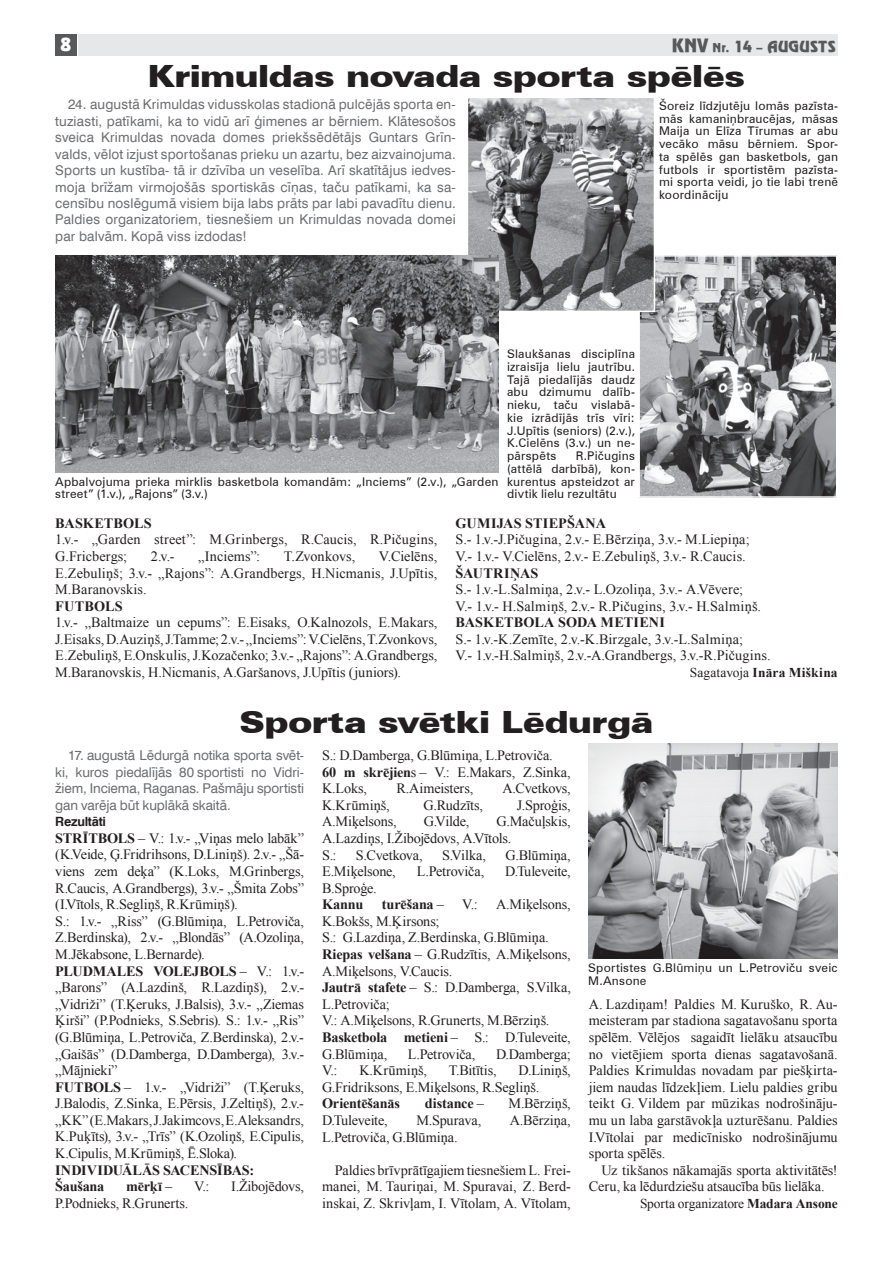
<style>
.page{position:relative;width:893px;height:1263px;background:#fff}
.page>*{position:absolute;margin:0;border:0;box-sizing:border-box;transform-origin:0 0}
.t1{font:900 expanded 30px "Zurich TL";color:#231f20}
.t2{font:18px "Revue TL";color:#fff}
.t3{font:15px "Revue TL";letter-spacing:.005em;color:#57585a}
.t4{font:14.25px/16.6px "Times New Roman";letter-spacing:-.005em;color:#231f20}
.t5{font:700 14.25px/16.6px "Times New Roman";letter-spacing:-.005em;color:#231f20}
.t6{font:14.25px/16.6px "Times New Roman";letter-spacing:.015em;color:#231f20}
.t7{font:700 14.25px "Times New Roman";letter-spacing:.015em;color:#231f20}
.t8{font:13.5px/16.5px "Swiss TL";letter-spacing:.005em;color:#6c6d70;text-align:justify}
.t9{font:13.5px "Times New Roman";letter-spacing:-.01em;color:#231f20}
.t10{font:700 13.5px "Times New Roman";letter-spacing:.015em;color:#231f20}
.t11{font:700 12.75px "Swiss TL";letter-spacing:-.02em;color:#231f20}
.t12{font:12px/12.8px "Zurich TL";letter-spacing:.015em;color:#231f20;text-align:justify}
.s1{font-size:18px}
.s2{font-size:12px}
.s3{font-weight:400}
.s4{font-weight:700}
</style>
<div class="page">
<div style="left:79px;top:34px;width:759px;height:22px;background:#e6e7e9"></div>
<div style="left:55px;top:34px;width:22px;height:21px;background:#57585a"></div>
<img style="left:640px;top:257px;width:195px;height:239px">
<div style="left:638px;top:255px;width:199px;height:243px;border:1px solid #fff"></div>
<div style="left:587px;top:743px;width:252px;height:217px;background:#d1d2d4;opacity:.75"></div>
<div style="left:500px;top:342px;width:141px;height:163px;background:#fff"></div>
<img style="left:470px;top:100px;width:182px;height:209px">
<div style="left:467px;top:97px;width:188px;height:215px;border:2px solid #fff"></div>
<img style="left:55px;top:255px;width:444px;height:217px">
<div style="left:581px;top:956px;width:263px;height:36px;background:#fff"></div>
<p class="t2" style="left:60px;top:34px;width:14px">8</p>
<p class="t3" style="left:672px;top:37px;width:165px"><span class="s1">KNV</span> <span class="s2">Nr.</span> 14 <span class="s2">–</span> AUGUSTS</p>
<h1 class="t1" style="left:148px;top:58px;width:598px">Krimuldas novada sporta spēlēs</h1>
<p class="t8" style="left:55px;top:96px;width:402px;text-indent:13px">24. augustā Krimuldas vidusskolas stadionā pulcējās sporta en&shy;tuziasti, patīkami, ka to vidū arī ģimenes ar bērniem. Klātesošos sveica Krimuldas novada domes priekšsēdētājs Guntars Grīn&shy;valds, vēlot izjust sportošanas prieku un azartu, bez aizvainojuma.<br>Sports un kustība- tā ir dzīvība un veselība. Arī skatītājus iedves&shy;moja brīžam virmojošās sportiskās cīņas, taču patīkami, ka sa&shy;censību noslēgumā visiem bija labs prāts par labi pavadītu dienu.<br>Paldies organizatoriem, tiesnešiem un Krimuldas novada domei par balvām. Kopā viss izdodas!</p>
<p class="t12" style="left:659px;top:99px;width:181px">Šoreiz līdzjutēju lomās pazīsta&shy;mās kamaniņbraucējas, māsas Maija un Elīza Tīrumas ar abu vecāko māsu bērniem. Spor&shy;ta spēlēs gan basketbols, gan futbols ir sportistēm pazīsta&shy;mi sporta veidi, jo tie labi trenē koordināciju</p>
<p class="t12" style="left:55px;top:475px;width:445px">Apbalvojuma prieka mirklis basketbola komandām: „Inciems” (2.v.), „Garden street” (1.v.), „Rajons” (3.v.)</p>
<p class="t12" style="left:507px;top:347px;width:129px">Slaukšanas disciplīna izraisīja lielu jautrību.<br>Tajā piedalījās daudz abu dzimumu dalīb&shy;nieku, taču vislabā&shy;kie izrādījās trīs vīri:<br>J.Upītis (seniors) (2.v.), K.Cielēns (3.v.) un ne&shy;pārspēts</p>
<p class="t12" style="left:507px;top:449px;width:129px;text-indent:69px">R.Pičugins (attēlā darbībā), kon&shy;kurentus apsteidzot ar divtik lielu rezultātu</p>
<p class="t5" style="left:55px;top:514px;width:98px">BASKETBOLS</p>
<p class="t4" style="left:55px;top:531px;width:384px">1.v.- „Garden street”: M.Grinbergs, R.Caucis, R.Pičugins,<br>G.Fricbergs;</p>
<p class="t4" style="left:55px;top:548px;width:384px;text-align:justify;text-indent:324px">V.Cielēns, E.Zebuliņš; 3.v.- „Rajons”: A.Grandbergs, H.Nicmanis, J.Upītis, M.Baranovskis.</p>
<p class="t5" style="left:55px;top:597px;width:69px">FUTBOLS</p>
<p class="t4" style="left:55px;top:614px;width:384px;text-align:justify">1.v.- „Baltmaize un cepums”: E.Eisaks, O.Kalnozols, E.Makars, J.Eisaks, D.Auziņš, J.Tamme; 2.v.- „Inciems”: V.Cielēns, T.Zvonkovs, E.Zebuliņš, E.Onskulis, J.Kozačenko; 3.v.- „Rajons”: A.Grandbergs, M.Baranovskis, H.Nicmanis, A.Garšanovs, J.Upītis (juniors).</p>
<p class="t4" style="left:151px;top:548px;width:25px">2.v.-</p>
<p class="t4" style="left:198px;top:548px;width:64px">„Inciems”:</p>
<p class="t4" style="left:284px;top:548px;width:73px">T.Zvonkovs,</p>
<p class="t5" style="left:455px;top:514px;width:152px">GUMIJAS STIEPŠANA</p>
<p class="t4" style="left:455px;top:531px;width:296px">S.- 1.v.-J.Pičugina, 2.v.- E.Bērziņa, 3.v.- M.Liepiņa;<br>V.- 1.v.- V.Cielēns, 2.v.- E.Zebuliņš, 3.v.- R.Caucis.</p>
<p class="t7" style="left:455px;top:563px;width:85px">ŠAUTRIŅAS</p>
<p class="t6" style="left:455px;top:581px;width:307px">S.- 1.v.-L.Salmiņa, 2.v.- L.Ozoliņa, 3.v.- A.Vēvere;<br>V.- 1.v.- H.Salmiņš, 2.v.- R.Pičugins, 3.v.- H.Salmiņš.</p>
<p class="t5" style="left:455px;top:614px;width:211px">BASKETBOLA SODA METIENI</p>
<p class="t4" style="left:455px;top:631px;width:317px">S.- 1.v.-K.Zemīte, 2.v.-K.Birzgale, 3.v.-L.Salmiņa;<br>V.- 1.v.-H.Salmiņš, 2.v.-A.Grandbergs, 3.v.-R.Pičugins.</p>
<p class="t10" style="left:690px;top:663px;width:149px"><span class="s3">Sagatavoja</span> Ināra Miškina</p>
<h1 class="t1" style="left:240px;top:704px;width:415px">Sporta svētki Lēdurgā</h1>
<p class="t8" style="left:55px;top:747px;width:250px;text-indent:13px">17. augustā Lēdurgā notika sporta svēt&shy;ki, kuros piedalījās 80 sportisti no Vidri&shy;žiem, Inciema, Raganas. Pašmāju sportisti gan varēja būt kuplākā skaitā.</p>
<p class="t11" style="left:55px;top:813px;width:52px">Rezultāti</p>
<p class="t4" style="left:55px;top:829px;width:250px"><span class="s4">STRĪTBOLS</span> – V.: 1.v.- „Viņas melo labāk” (K.Veide, Ģ.Fridrihsons, D.Liniņš). 2.v.- „Šā&shy;viens zem deķa” (K.Loks, M.Grinbergs, R.Caucis, A.Grandbergs), 3.v.- „Šmita Zobs” (I.Vītols, R.Segliņš, R.Krūmiņš).<br>S.: 1.v.- „Riss” (G.Blūmiņa, L.Petroviča, Z.Berdinska), 2.v.- „Blondās” (A.Ozoliņa, M.Jēkabsone, L.Bernarde).<br><span class="s4">PLUDMALES VOLEJBOLS</span> – V.: 1.v.- „Barons” (A.Lazdinš, R.Lazdiņš), 2.v.- „Vidriži” (T.Ķeruks, J.Balsis), 3.v.- „Ziemas Ķirši” (P.Podnieks, S.Sebris). S.: 1.v.- „Ris” (G.Blūmiņa, L.Petroviča, Z.Berdinska), 2.v.- „Gaišās” (D.Damberga, D.Damberga), 3.v.- „Mājnieki”<br><span class="s4">FUTBOLS</span> – 1.v.- „Vidriži” (T.Ķeruks, J.Balodis, Z.Sinka, E.Pērsis, J.Zeltiņš), 2.v.- „KK” (E.Makars, J.Jakimcovs, E.Aleksandrs, K.Puķīts), 3.v.- „Trīs” (K.Ozoliņš, E.Cipulis, K.Cipulis, M.Krūmiņš, Ē.Sloka).</p>
<p class="t5" style="left:55px;top:1161px;width:200px">INDIVIDUĀLĀS SACENSĪBAS:<br>Šaušana</p>
<p class="t5" style="left:126px;top:1178px;width:47px">mērķī <span class="s3">–</span></p>
<p class="t4" style="left:194px;top:1178px;width:17px">V.:</p>
<p class="t4" style="left:231px;top:1178px;width:74px">I.Žibojēdovs,</p>
<p class="t4" style="left:55px;top:1194px;width:135px">P.Podnieks, R.Grunerts.</p>
<p class="t4" style="left:322px;top:747px;width:250px">S.: D.Damberga, G.Blūmiņa, L.Petroviča.<br><span class="s4">60 m skrējien</span>s – V.: E.Makars, Z.Sinka,<br>K.Loks,</p>
<p class="t4" style="left:396px;top:780px;width:78px">R.Aimeisters,</p>
<p class="t4" style="left:503px;top:780px;width:70px">A.Cvetkovs,</p>
<p class="t4" style="left:322px;top:796px;width:69px">K.Krūmiņš,</p>
<p class="t4" style="left:423px;top:796px;width:61px">G.Rudzīts,</p>
<p class="t4" style="left:517px;top:796px;width:55px">J.Sproģis,</p>
<p class="t4" style="left:322px;top:813px;width:76px">A.Miķelsons,</p>
<p class="t4" style="left:424px;top:813px;width:47px">G.Vilde,</p>
<p class="t4" style="left:322px;top:813px;width:250px;text-indent:174px">G.Mačuļskis,<br>A.Lazdiņs, I.Žibojēdovs, A.Vītols.<br>S.:</p>
<p class="t4" style="left:356px;top:846px;width:68px">S.Cvetkova,</p>
<p class="t4" style="left:442px;top:846px;width:46px">S.Vilka,</p>
<p class="t4" style="left:506px;top:846px;width:67px">G.Blūmiņa,</p>
<p class="t4" style="left:322px;top:863px;width:75px">E.Miķelsone,</p>
<p class="t4" style="left:417px;top:863px;width:69px">L.Petroviča,</p>
<p class="t4" style="left:505px;top:863px;width:67px">D.Tuleveite,</p>
<p class="t4" style="left:322px;top:879px;width:56px">B.Sproģe.</p>
<p class="t5" style="left:322px;top:896px;width:43px">Kannu</p>
<p class="t5" style="left:382px;top:896px;width:64px">turēšana <span class="s3">–</span></p>
<p class="t4" style="left:462px;top:896px;width:17px">V.:</p>
<p class="t4" style="left:496px;top:896px;width:76px">A.Miķelsons,</p>
<p class="t4" style="left:322px;top:912px;width:250px">K.Bokšs, M.Ķirsons;<br>S.: G.Lazdiņa, Z.Berdinska, G.Blūmiņa.<br><span class="s4">Riepas velšana</span> – G.Rudzītis, A.Miķelsons,<br>A.Miķelsons, V.Caucis.<br><span class="s4">Jautrā stafete</span> – S.: D.Damberga, S.Vilka,<br>L.Petroviča;<br>V.: A.Miķelsons, R.Grunerts, M.Bērziņš.<br><span class="s4">Basketbola metieni</span> – S.: D.Tuleveite,<br>G.Blūmiņa,</p>
<p class="t4" style="left:408px;top:1045px;width:69px">L.Petroviča,</p>
<p class="t4" style="left:496px;top:1045px;width:76px">D.Damberga;</p>
<p class="t4" style="left:322px;top:1062px;width:250px;text-indent:196px">D.Liniņš,<br>G.Fridriksons, E.Miķelsons, R.Segliņš.</p>
<p class="t5" style="left:322px;top:1095px;width:80px">Orientēšanās</p>
<p class="t5" style="left:425px;top:1095px;width:61px">distance <span class="s3">–</span></p>
<p class="t4" style="left:509px;top:1095px;width:64px">M.Bērziņš,</p>
<p class="t4" style="left:322px;top:1112px;width:67px">D.Tuleveite,</p>
<p class="t4" style="left:416px;top:1112px;width:66px">M.Spurava,</p>
<p class="t4" style="left:510px;top:1112px;width:62px">A.Bērziņa,</p>
<p class="t4" style="left:322px;top:1128px;width:137px">L.Petroviča, G.Blūmiņa.</p>
<p class="t4" style="left:322px;top:1161px;width:250px;text-align:justify;text-indent:13px">Paldies brīvprātīgajiem tiesnešiem L. Frei&shy;manei, M. Tauriņai, M. Spuravai, Z. Berd&shy;inskai, Z. Skrivļam, I. Vītolam, A. Vītolam,</p>
<p class="t4" style="left:322px;top:1062px;width:17px">V.:</p>
<p class="t4" style="left:359px;top:1062px;width:69px">K.Krūmiņš,</p>
<p class="t4" style="left:449px;top:1062px;width:49px">T.Bitītis,</p>
<p class="t12" style="left:588px;top:961px;width:251px">Sportistes G.Blūmiņu un L.Petroviču sveic<br>M.Ansone</p>
<p class="t4" style="left:589px;top:995px;width:250px;text-align:justify">A. Lazdiņam! Paldies M. Kuruško, R. Au&shy;meisteram par stadiona sagatavošanu sporta spēlēm. Vēlējos sagaidīt lielāku atsaucību no vietējiem sporta dienas sagatavošanā.<br>Paldies Krimuldas novadam par piešķirta&shy;jiem naudas līdzekļiem. Lielu paldies gribu teikt G. Vildem par mūzikas nodrošināju&shy;mu un laba garstāvokļa uzturēšanu. Paldies I.Vītolai par medicīnisko nodrošinājumu sporta spēlēs.</p>
<p class="t4" style="left:589px;top:1161px;width:250px;text-indent:13px">Uz tikšanos nākamajās sporta aktivitātēs!<br>Ceru, ka lēdurdziešu atsaucība būs lielāka.</p>
<p class="t9" style="left:640px;top:1194px;width:199px">Sporta organizatore <span class="s4">Madara Ansone</span></p>
</div>
